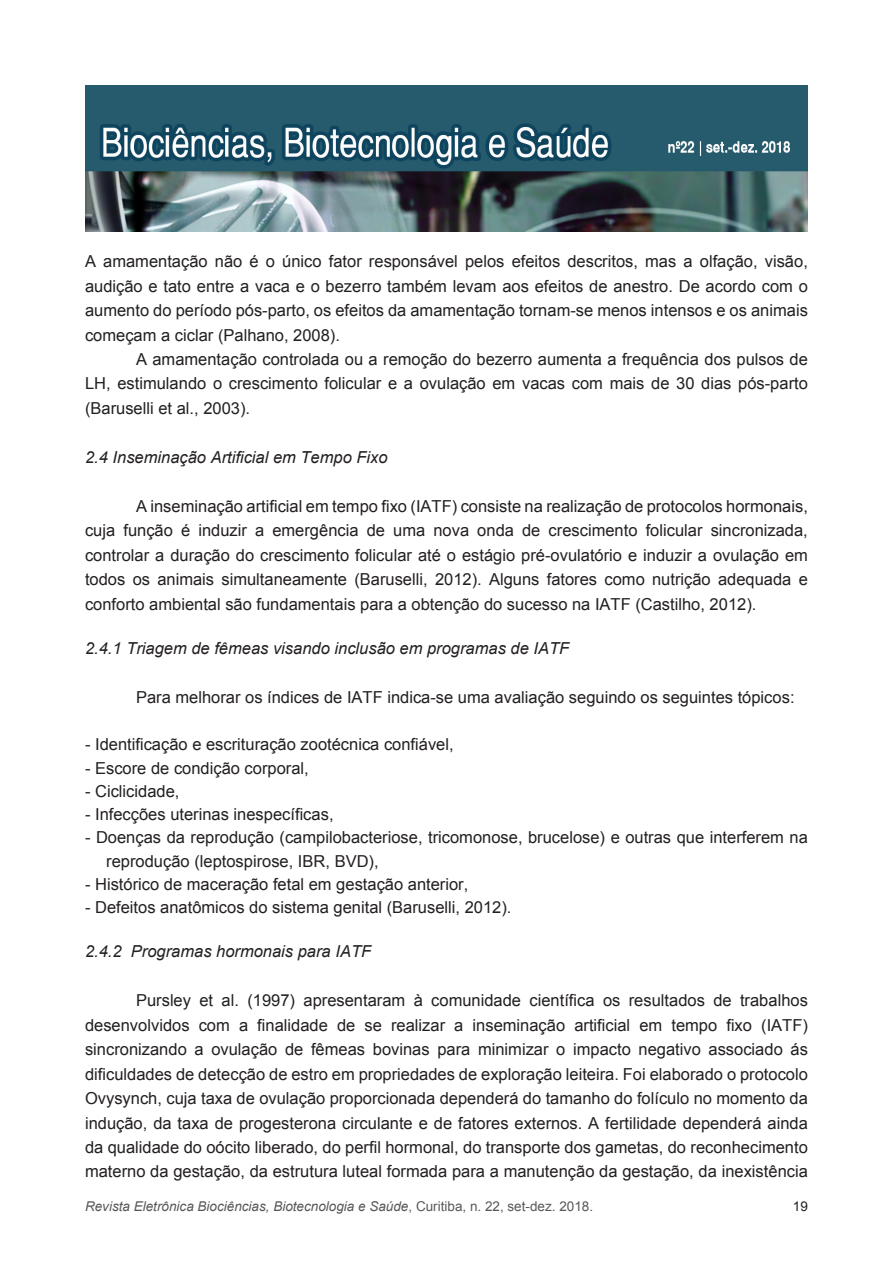
<style>
.page{position:relative;width:893px;height:1263px;background:#fff}
.page>*{position:absolute;margin:0;border:0;box-sizing:border-box;transform-origin:0 0}
.bio_texto{font:16.5px/24.5px "Arial";color:#231f20;text-align:justify}
.bio_endent{font:16.5px/23.2px "Arial";color:#231f20}
.bio_subsubsubtitulo{font:italic 16.5px "Arial";color:#231f20}
.bio_subsubtitulo{font:italic 16.5px "Arial";color:#231f20}
.t1{font:italic 13.5px "Arial";color:#57585a}
.t2{font:13.5px "Arial";color:#231f20}
.s1{font-style:normal}
</style>
<div class="page">
<img style="left:85px;top:85px;width:723px;height:146px">
<p class="bio_texto" style="left:85px;top:249px;width:724px">A amamentação não é o único fator responsável pelos efeitos descritos, mas a olfação, visão, audição e tato entre a vaca e o bezerro também levam aos efeitos de anestro. De acordo com o aumento do período pós-parto, os efeitos da amamentação tornam-se menos intensos e os animais começam a ciclar (Palhano, 2008).</p>
<p class="bio_texto" style="left:85px;top:347px;width:724px;text-indent:51px">A amamentação controlada ou a remoção do bezerro aumenta a frequência dos pulsos de LH, estimulando o crescimento folicular e a ovulação em vacas com mais de 30 dias pós-parto (Baruselli et al., 2003).</p>
<p class="bio_subsubtitulo" style="left:85px;top:446px;width:304px">2.4 Inseminação Artificial em Tempo Fixo</p>
<p class="bio_texto" style="left:85px;top:494px;width:724px;text-indent:51px">A inseminação artificial em tempo fixo (IATF) consiste na realização de protocolos hormonais, cuja função é induzir a emergência de uma nova onda de crescimento folicular sincronizada, controlar a duração do crescimento folicular até o estágio pré-ovulatório e induzir a ovulação em todos os animais simultaneamente (Baruselli, 2012). Alguns fatores como nutrição adequada e conforto ambiental são fundamentais para a obtenção do sucesso na IATF (Castilho, 2012).</p>
<p class="bio_subsubsubtitulo" style="left:85px;top:637px;width:486px">2.4.1 Triagem de fêmeas visando inclusão em programas de IATF</p>
<p class="bio_texto" style="left:136px;top:685px;width:660px">Para melhorar os índices de IATF indica-se uma avaliação seguindo os seguintes tópicos:</p>
<p class="bio_endent" style="left:85px;top:733px;width:370px">- Identificação e escrituração zootécnica confiável,</p>
<p class="bio_endent" style="left:85px;top:756px;width:225px">- Escore de condição corporal,</p>
<p class="bio_endent" style="left:85px;top:780px;width:96px">- Ciclicidade,</p>
<p class="bio_endent" style="left:85px;top:803px;width:250px">- Infecções uterinas inespecíficas,</p>
<p class="bio_endent" style="left:106px;top:826px;width:703px;text-indent:-21px">- Doenças da reprodução (campilobacteriose, tricomonose, brucelose) e outras que interferem na reprodução (leptospirose, IBR, BVD),</p>
<p class="bio_endent" style="left:85px;top:873px;width:385px">- Histórico de maceração fetal em gestação anterior,</p>
<p class="bio_endent" style="left:85px;top:896px;width:428px">- Defeitos anatômicos do sistema genital (Baruselli, 2012).</p>
<p class="bio_subsubsubtitulo" style="left:85px;top:941px;width:288px">2.4.2 Programas hormonais para IATF</p>
<p class="bio_texto" style="left:85px;top:988px;width:724px;text-indent:51px">Pursley et al. (1997) apresentaram à comunidade científica os resultados de trabalhos desenvolvidos com a finalidade de se realizar a inseminação artificial em tempo fixo (IATF) sincronizando a ovulação de fêmeas bovinas para minimizar o impacto negativo associado ás dificuldades de detecção de estro em propriedades de exploração leiteira. Foi elaborado o protocolo Ovysynch, cuja taxa de ovulação proporcionada dependerá do tamanho do folículo no momento da indução, da taxa de progesterona circulante e de fatores externos. A fertilidade dependerá ainda da qualidade do oócito liberado, do perfil hormonal, do transporte dos gametas, do reconhecimento materno da gestação, da estrutura luteal formada para a manutenção da gestação, da inexistência</p>
<p class="t1" style="left:85px;top:1197px;width:510px">Revista Eletrônica Biociências, Biotecnologia e Saúde<span class="s1">, Curitiba, n. 22, set-dez. 2018.</span></p>
<p class="t2" style="left:793px;top:1197px;width:17px">19</p>
</div>
